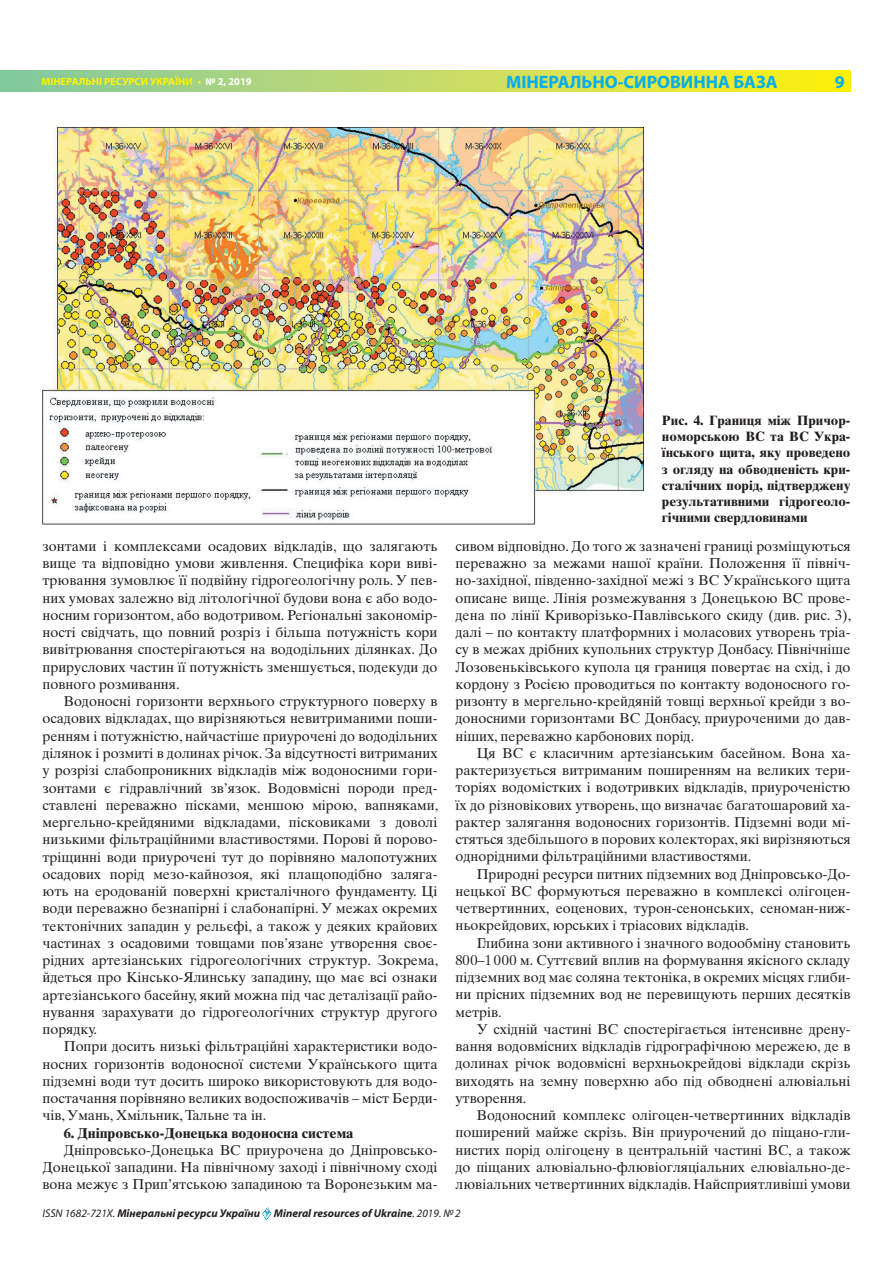
<style>
.page{position:relative;width:893px;height:1263px;background:#fff}
.page>*{position:absolute;margin:0;border:0;box-sizing:border-box;transform-origin:0 0}
.t1{font:700 18px "Myriad Pro";color:#00aeef}
.t2{font:14.25px/17.2px "Times Ten LT Std";color:#231f20;text-align:justify}
.t3{font:700 14.25px "Times Ten LT Std";color:#231f20}
.t4{font:700 13.5px/16.2px "Times Ten LT Std";color:#231f20;text-align:justify}
.t5{font:italic 700 11.25px "Myriad Pro";color:#231f20}
.t6{font:700 10.5px "Myriad Pro";color:#fff101}
.s1{color:#fff}
.s2{font-weight:400}
</style>
<div class="page">
<svg style="left:0;top:70px;width:850px;height:21px;background:#c3db62"></svg>
<svg style="left:262px;top:1207px;width:9px;height:13px"></svg>
<img style="left:43px;top:128px;width:601px;height:396px">
<p class="t6" style="left:42px;top:75px;width:212px">МІНЕРАЛЬНІ РЕСУРСИ УКРАЇНИ • <span class="s1">№ 2, 2019</span></p>
<p class="t1" style="left:835px;top:72px;width:11px">9</p>
<p class="t1" style="left:506px;top:72px;width:273px">МІНЕРАЛЬНО-СИРОВИННА БАЗА</p>
<p class="t2" style="left:43px;top:537px;width:396px">зонтами і комплексами осадових відкладів, що залягають вище та відповідно умови живлення. Специфіка кори виві&shy;трювання зумовлює її подвійну гідрогеологічну роль. У пев&shy;них умовах залежно від літологічної будови вона є або водо&shy;носним горизонтом, або водотривом. Регіональні закономір&shy;ності свідчать, що повний розріз і більша потужність кори вивітрювання спостерігаються на вододільних ділянках. До прируслових частин її потужність зменшується, подекуди до повного розмивання.</p>
<p class="t2" style="left:43px;top:693px;width:397px;text-indent:21px">Водоносні горизонти верхнього структурного поверху в осадових відкладах, що вирізняються невитриманими поши&shy;ренням і потужністю, найчастіше приурочені до вододільних ділянок і розмиті в долинах річок. За відсутності витриманих у розрізі слабопроникних відкладів між водоносними гори&shy;зонтами є гідравлічний зв’язок. Водовмісні породи пред&shy;ставлені переважно пісками, меншою мірою, вапняками, мергельно-крейдяними відкладами, пісковиками з доволі низькими фільтраційними властивостями. Порові й порово&shy;тріщинні води приурочені тут до порівняно малопотужних осадових порід мезо-кайнозоя, які плащоподібно заляга&shy;ють на еродованій поверхні кристалічного фундаменту. Ці води переважно безнапірні і слабонапірні. У межах окремих тектонічних западин у рельєфі, а також у деяких крайових частинах з осадовими товщами пов’язане утворення своє&shy;рідних артезіанських гідрогеологічних структур. Зокрема, йдеться про Кінсько-Ялинську западину, що має всі ознаки артезіанського басейну, який можна під час деталізації райо&shy;нування зарахувати до гідрогеологічних структур другого порядку.</p>
<p class="t2" style="left:43px;top:1038px;width:396px;text-indent:21px">Попри досить низькі фільтраційні характеристики водо&shy;носних горизонтів водоносної системи Українського щита підземні води тут досить широко використовують для водо&shy;постачання порівняно великих водоспоживачів – міст Берди&shy;чів, Умань, Хмільник, Тальне та ін.</p>
<p class="t3" style="left:64px;top:1124px;width:291px">6. Дніпровсько-Донецька водоносна система</p>
<p class="t2" style="left:43px;top:1141px;width:396px;text-indent:21px">Дніпровсько-Донецька ВС приурочена до Дніпровсько-Донецької западини. На північному заході і північному сході вона межує з Прип’ятською западиною та Воронезьким ма-</p>
<p class="t4" style="left:662px;top:412px;width:190px">Рис. 4. Границя між Причор&shy;номорською ВС та ВС Укра&shy;їнського щита, яку проведено з огляду на обводненість кри&shy;сталічних порід, підтверджену результативними гідрогеоло&shy;гічними свердловинами</p>
<p class="t2" style="left:455px;top:537px;width:397px">сивом відповідно. До того ж зазначені границі розміщуються переважно за межами нашої країни. Положення її північ&shy;но-західної, південно-західної межі з ВС Українського щита описане вище. Лінія розмежування з Донецькою ВС прове&shy;дена по лінії Криворізько-Павлівського скиду (див. рис. 3), далі – по контакту платформних і моласових утворень тріа&shy;су в межах дрібних купольних структур Донбасу. Північніше Лозовеньківського купола ця границя повертає на схід, і до кордону з Росією проводиться по контакту водоносного го&shy;ризонту в мергельно-крейдяній товщі верхньої крейди з во&shy;доносними горизонтами ВС Донбасу, приуроченими до дав&shy;ніших, переважно карбонових порід.</p>
<p class="t2" style="left:455px;top:744px;width:396px;text-indent:21px">Ця ВС є класичним артезіанським басейном. Вона ха&shy;рактеризується витриманим поширенням на великих тери&shy;торіях водомістких і водотривких відкладів, приуроченістю їх до різновікових утворень, що визначає багатошаровий ха&shy;рактер залягання водоносних горизонтів. Підземні води мі&shy;стяться здебільшого в порових колекторах, які вирізняються однорідними фільтраційними властивостями.</p>
<p class="t2" style="left:455px;top:865px;width:396px;text-indent:21px">Природні ресурси питних підземних вод Дніпровсько-До&shy;нецької ВС формуються переважно в комплексі олігоцен&shy;четвертинних, еоценових, турон-сенонських, сеноман-ниж&shy;ньокрейдових, юрських і тріасових відкладів.</p>
<p class="t2" style="left:455px;top:934px;width:396px;text-indent:21px">Глибина зони активного і значного водообміну становить 800–1 000 м. Суттєвий вплив на формування якісного складу підземних вод має соляна тектоніка, в окремих місцях глиби&shy;ни прісних підземних вод не перевищують перших десятків метрів.</p>
<p class="t2" style="left:455px;top:1020px;width:396px;text-indent:21px">У східній частині ВС спостерігається інтенсивне дрену&shy;вання водовмісних відкладів гідрографічною мережею, де в долинах річок водовмісні верхньокрейдові відклади скрізь виходять на земну поверхню або під обводнені алювіальні утворення.</p>
<p class="t2" style="left:455px;top:1107px;width:396px;text-indent:21px">Водоносний комплекс олігоцен-четвертинних відкладів поширений майже скрізь. Він приурочений до піщано-гли&shy;нистих порід олігоцену в центральній частині ВС, а також до піщаних алювіально-флювіогляціальних елювіально-де&shy;лювіальних четвертинних відкладів. Найсприятливіші умови</p>
<p class="t5" style="left:43px;top:1207px;width:420px"><span class="s2">ISSN 1682-721X.</span> Мінеральні ресурси України Mineral resources of Ukraine<span class="s2">. 2019. №2</span></p>
</div>
